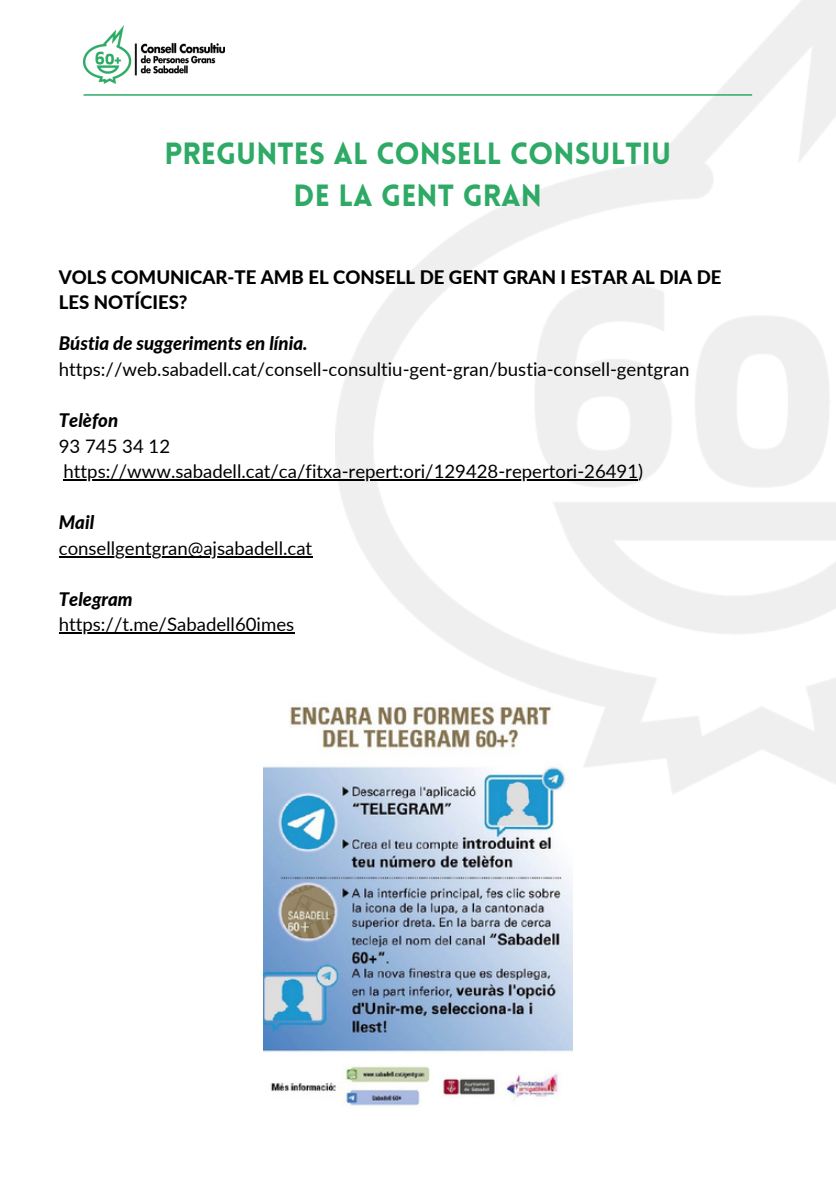
<style>
.page{position:relative;width:836px;height:1196px;background:#fff}
.page>*{position:absolute;margin:0;border:0;box-sizing:border-box;transform-origin:0 0}
.t1{font:900 30px/42px "Lovelo";color:#2eaa66;text-align:center}
.t2{font:18.6px "Lato";color:#000}
.t3{font:800 18.6px/25.6px "Lato";color:#000}
.t4{font:italic 800 18.6px "Lato";color:#000}
</style>
<div class="page">
<img style="left:84px;top:25px;width:141px;height:59px">
<hr style="left:84px;top:94px;width:668px;height:2px;background:#2eaa66">
<hr style="left:64px;top:479px;width:574px;height:2px;background:#000">
<hr style="left:59px;top:556px;width:253px;height:1px;background:#000">
<hr style="left:59px;top:632px;width:235px;height:2px;background:#000">
<img style="left:263px;top:702px;width:309px;height:404px">
<p class="t1" style="left:164px;top:136px;width:508px">PREGUNTES AL CONSELL CONSULTIU<br>DE LA GENT GRAN</p>
<p class="t3" style="left:59px;top:264px;width:664px">VOLS COMUNICAR-TE AMB EL CONSELL DE GENT GRAN I ESTAR AL DIA DE<br>LES NOTÍCIES?</p>
<h1 class="t4" style="left:59px;top:332px;width:250px">Bústia de suggeriments en línia.</h1>
<h2 class="t2" style="left:59px;top:357px;width:632px">https://web.sabadell.cat/consell-consultiu-gent-gran/bustia-consell-gentgran</h2>
<p class="t4" style="left:59px;top:408px;width:61px">Telèfon</p>
<p class="t2" style="left:59px;top:434px;width:113px">93 745 34 12</p>
<p class="t2" style="left:64px;top:459px;width:581px">https://www.sabadell.cat/ca/fitxa-repert:ori/129428-repertori-26491)</p>
<p class="t4" style="left:59px;top:510px;width:37px">Mail</p>
<p class="t2" style="left:59px;top:536px;width:255px">consellgentgran@ajsabadell.cat</p>
<p class="t4" style="left:59px;top:587px;width:75px">Telegram</p>
<p class="t2" style="left:59px;top:612px;width:237px">https://t.me/Sabadell60imes</p>
</div>
